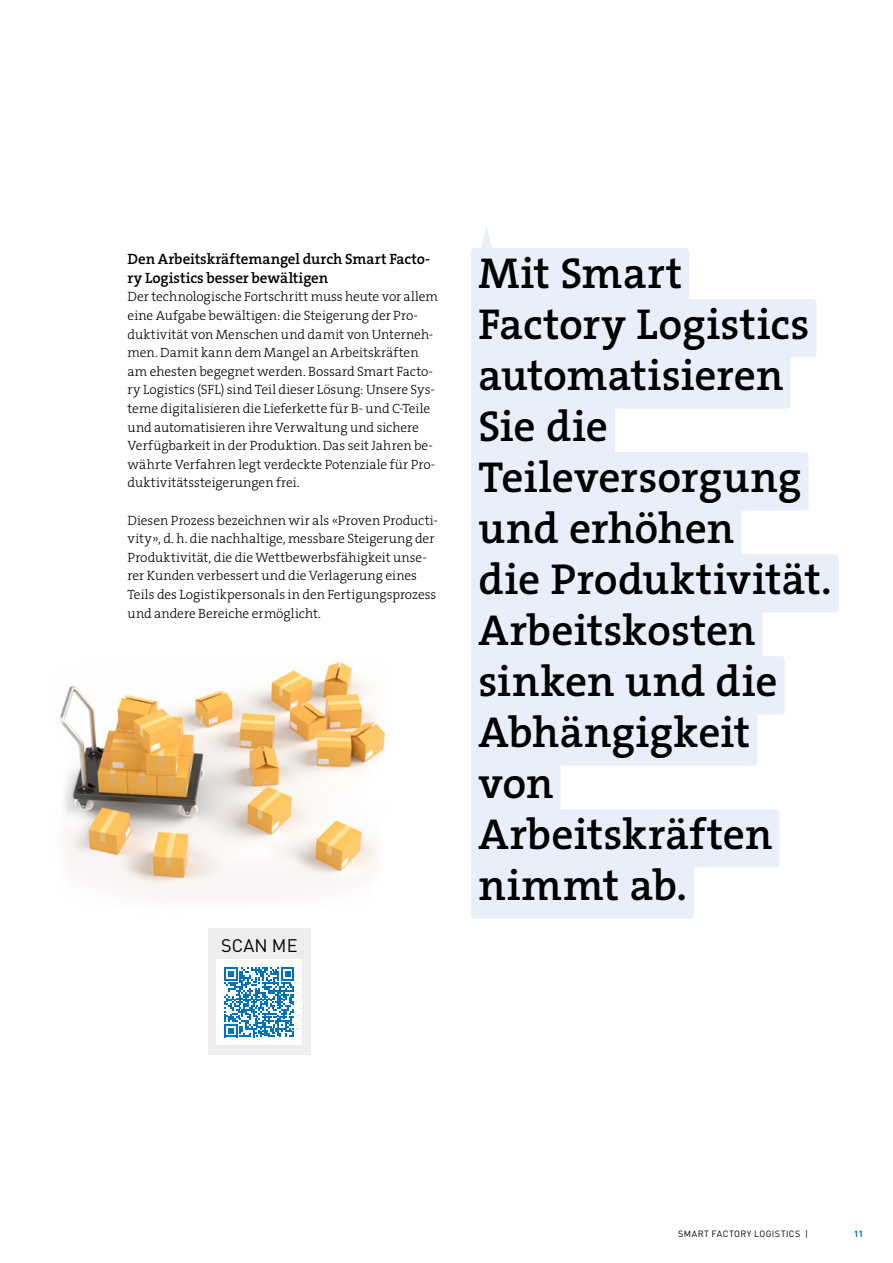
<style>
.page{position:relative;width:893px;height:1263px;background:#fff}
.page>*{position:absolute;margin:0;border:0;box-sizing:border-box;transform-origin:0 0}
.t1{font:43.5px/51px "The Serif HP6 Se Bld";color:#000}
.t2{font:18px "DINOT";letter-spacing:.01em;color:#000}
.t3{font:15px/18.6px "The Serif HP6 Se Bld";letter-spacing:-.005em;color:#000}
.t4{font:13.5px/18.6px "The Serif HP3 Lig";color:#000}
.t5{font:9px "DINOT";letter-spacing:.045em;color:#000}
.t6{font:700 9px "DINOT";color:#0072bb}
</style>
<div class="page">
<div style="left:471px;top:248px;width:218px;height:59px;background:#e9effa;border-radius:4px"></div>
<div style="left:471px;top:299px;width:345px;height:59px;background:#e9effa;border-radius:4px"></div>
<div style="left:471px;top:350px;width:319px;height:59px;background:#e9effa;border-radius:4px"></div>
<div style="left:471px;top:401px;width:144px;height:59px;background:#e9effa;border-radius:4px"></div>
<div style="left:471px;top:452px;width:338px;height:59px;background:#e9effa;border-radius:4px"></div>
<div style="left:471px;top:503px;width:270px;height:59px;background:#e9effa;border-radius:4px"></div>
<div style="left:471px;top:554px;width:368px;height:59px;background:#e9effa;border-radius:4px"></div>
<div style="left:471px;top:605px;width:292px;height:59px;background:#e9effa;border-radius:4px"></div>
<div style="left:471px;top:656px;width:314px;height:59px;background:#e9effa;border-radius:4px"></div>
<div style="left:471px;top:707px;width:286px;height:59px;background:#e9effa;border-radius:4px"></div>
<div style="left:471px;top:758px;width:90px;height:59px;background:#e9effa;border-radius:4px"></div>
<div style="left:471px;top:809px;width:308px;height:59px;background:#e9effa;border-radius:4px"></div>
<div style="left:471px;top:860px;width:223px;height:59px;background:#e9effa;border-radius:4px"></div>
<svg style="left:481px;top:226px;width:11px;height:22px"></svg>
<img style="left:59px;top:662px;width:326px;height:233px">
<div style="left:208px;top:928px;width:102px;height:126px;background:#ededed"></div>
<div style="left:217px;top:960px;width:85px;height:85px;background:#fff"></div>
<svg style="left:224px;top:967px;width:70px;height:70px"></svg>
<p class="t3" style="left:128px;top:250px;width:304px">Den Arbeitskräftemangel durch Smart Facto&shy;ry Logistics besser bewältigen</p>
<p class="t4" style="left:128px;top:288px;width:312px">Der technologische Fortschritt muss heute vor allem eine Aufgabe bewältigen: die Steigerung der Pro&shy;duktivität von Menschen und damit von Unterneh&shy;men. Damit kann dem Mangel an Arbeitskräften am ehesten begegnet werden. Bossard Smart Facto&shy;ry Logistics (SFL) sind Teil dieser Lösung: Unsere Sys&shy;teme digitalisieren die Lieferkette für B- und C-Teile und automatisieren ihre Verwaltung und sichere Verfügbarkeit in der Produktion. Das seit Jahren be&shy;währte Verfahren legt verdeckte Potenziale für Pro&shy;duktivitätssteigerungen frei.</p>
<p class="t4" style="left:128px;top:511px;width:312px">Diesen Prozess bezeichnen wir als «Proven Producti&shy;vity», d. h. die nachhaltige, messbare Steigerung der Produktivität, die die Wettbewerbsfähigkeit unse&shy;rer Kunden verbessert und die Verlagerung eines Teils des Logistikpersonals in den Fertigungsprozess und andere Bereiche ermöglicht.</p>
<h2 class="t2" style="left:221px;top:933px;width:78px">SCAN ME</h2>
<h1 class="t1" style="left:478px;top:248px;width:355px">Mit Smart<br>Factory Logistics automatisieren<br>Sie die<br>Teileversorgung und erhöhen<br>die Produktivität.<br>Arbeitskosten sinken und die<br>Abhängigkeit von<br>Arbeitskräften nimmt ab.</h1>
<p class="t5" style="left:678px;top:1227px;width:131px">SMART FACTORY LOGISTICS |</p>
<p class="t6" style="left:854px;top:1227px;width:11px">11</p>
</div>
